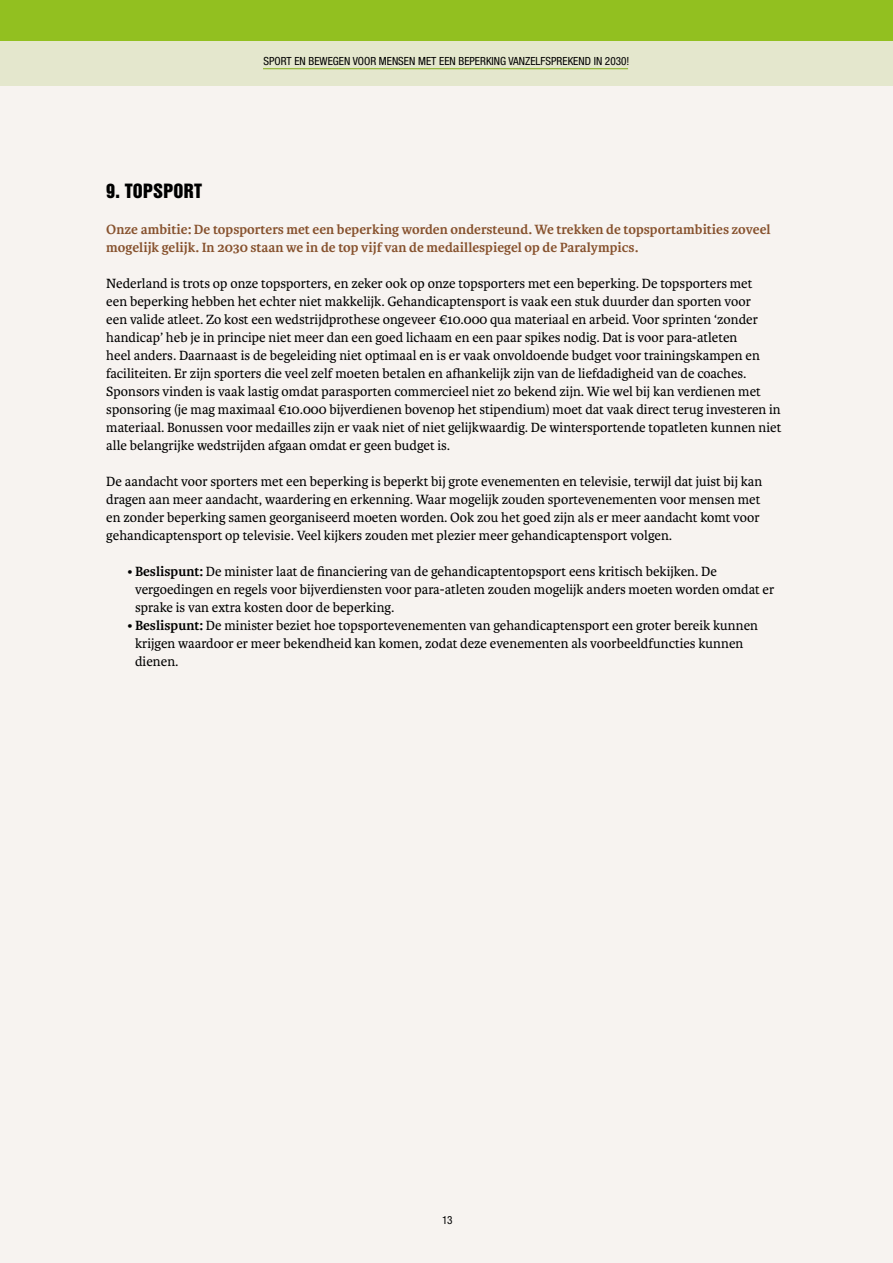
<style>
.page{position:relative;width:893px;height:1263px;background:#f7f3f0}
.page>*{position:absolute;margin:0;border:0;box-sizing:border-box;transform-origin:0 0}
.t1{font:18px "Helvetica Inserat";letter-spacing:.01em;color:#000}
.t2{font:14.25px/18px "Karmina";color:#000}
.t3{font:700 14.25px/18px "Karmina";color:#87522e}
.t4{font:condensed 11.25px "Helvetica Neue LT Std";color:#000}
.s1{font-weight:700}
</style>
<div class="page">
<div style="left:0;top:0;width:893px;height:86px;background:#e4e7cd"></div>
<div style="left:0;top:0;width:893px;height:40px;background:#92c020"></div>
<p class="t4" style="left:263px;top:55px;width:367px">SPORT EN BEWEGEN VOOR MENSEN MET EEN BEPERKING VANZELFSPREKEND IN 2030!</p>
<p class="t1" style="left:106px;top:180px;width:97px">9. TOPSPORT</p>
<p class="t3" style="left:106px;top:221px;width:666px">Onze ambitie: De topsporters met een beperking worden ondersteund. We trekken de topsportambities zoveel mogelijk gelijk. In 2030 staan we in de top vijf van de medaillespiegel op de Paralympics.</p>
<p class="t2" style="left:106px;top:275px;width:677px">Nederland is trots op onze topsporters, en zeker ook op onze topsporters met een beperking. De topsporters met<br>een beperking hebben het echter niet makkelijk. Gehandicaptensport is vaak een stuk duurder dan sporten voor<br>een valide atleet. Zo kost een wedstrijdprothese ongeveer €10.000 qua materiaal en arbeid. Voor sprinten ‘zonder handicap’ heb je in principe niet meer dan een goed lichaam en een paar spikes nodig. Dat is voor para-atleten<br>heel anders. Daarnaast is de begeleiding niet optimaal en is er vaak onvoldoende budget voor trainingskampen en faciliteiten. Er zijn sporters die veel zelf moeten betalen en afhankelijk zijn van de liefdadigheid van de coaches.<br>Sponsors vinden is vaak lastig omdat parasporten commercieel niet zo bekend zijn. Wie wel bij kan verdienen met sponsoring (je mag maximaal €10.000 bijverdienen bovenop het stipendium) moet dat vaak direct terug investeren in materiaal. Bonussen voor medailles zijn er vaak niet of niet gelijkwaardig. De wintersportende topatleten kunnen niet alle belangrijke wedstrijden afgaan omdat er geen budget is.</p>
<p class="t2" style="left:106px;top:473px;width:658px">De aandacht voor sporters met een beperking is beperkt bij grote evenementen en televisie, terwijl dat juist bij kan dragen aan meer aandacht, waardering en erkenning. Waar mogelijk zouden sportevenementen voor mensen met en zonder beperking samen georganiseerd moeten worden. Ook zou het goed zijn als er meer aandacht komt voor gehandicaptensport op televisie. Veel kijkers zouden met plezier meer gehandicaptensport volgen.</p>
<p class="t2" style="left:135px;top:563px;width:641px;text-indent:-8px">• <span class="s1">Beslispunt:</span> De minister laat de financiering van de gehandicaptentopsport eens kritisch bekijken. De vergoedingen en regels voor bijverdiensten voor para-atleten zouden mogelijk anders moeten worden omdat er sprake is van extra kosten door de beperking.</p>
<p class="t2" style="left:135px;top:617px;width:624px;text-indent:-8px">• <span class="s1">Beslispunt:</span> De minister beziet hoe topsportevenementen van gehandicaptensport een groter bereik kunnen krijgen waardoor er meer bekendheid kan komen, zodat deze evenementen als voorbeeldfuncties kunnen dienen.</p>
<p class="t4" style="left:442px;top:1214px;width:12px">13</p>
</div>
